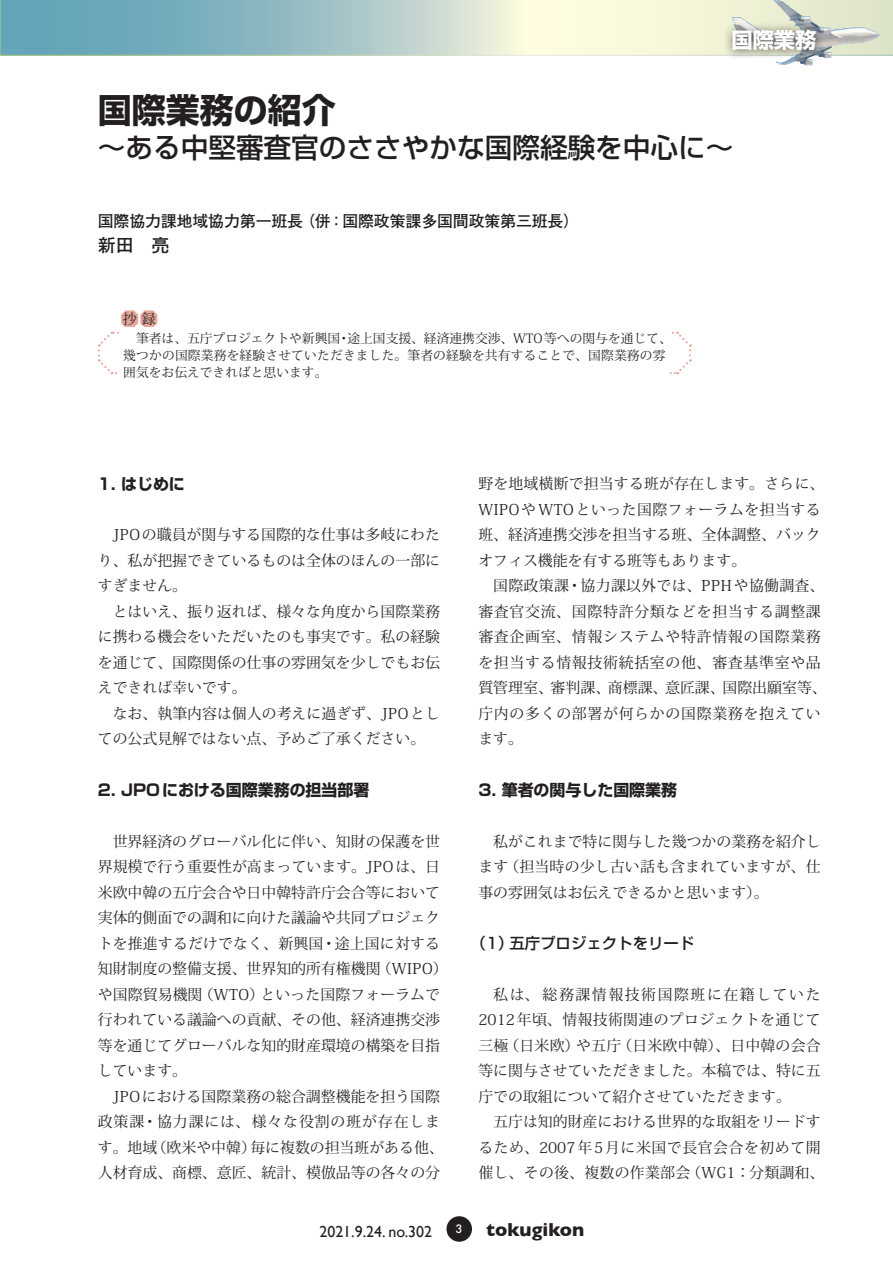
<style>
.page{position:relative;width:893px;height:1263px;background:#fff}
.page>*{position:absolute;margin:0;border:0;box-sizing:border-box;transform-origin:0 0}
.t1{font:700 34.05px "Shin Go Pro";color:#231f20}
.t2{font:500 27.6px "Shin Go Pro";color:#231f20}
.t3{font:700 21.3px "Shin Go Pro";color:#fff}
.t4{font:700 19.2px "Gill Sans";color:#231f20}
.t5{font:700 18px "Futo Go B101 Pro";color:#231f20}
.t6{font:700 15.9px "Shin Go Pro";color:#231f20}
.t7{font:700 15.9px "Futo Go B101 Pro";letter-spacing:-.01em;color:#231f20}
.t8{font:15.9px "Gill Sans";color:#231f20}
.t9{font:500 15.45px "Shin Go Pro";color:#231f20}
.t10{font:14.85px/25.5px "Koz Min Pro";color:#231f20}
.t11{font:14.85px/25.5px "Koz Min Pro";letter-spacing:.05em;color:#231f20}
.t12{font:13.8px "Koz Min Pro";color:#231f20}
.t13{font:12.75px/17px "Koz Min Pro";color:#231f20}
.s1{font-family:"Futura PT";font-weight:500;font-size:12.75px;color:#fff}
</style>
<div class="page">
<div style="left:446px;top:1216px;width:26px;height:26px;background:#231f20;border-radius:50%"></div>
<svg style="left:1px;top:0;width:892px;height:55px;background:#b6d0cb"></svg>
<img style="left:732px;top:0;width:70px;height:21px">
<div style="left:723px;top:21px;width:102px;height:39px;background:#231f20;opacity:.7"></div>
<svg style="left:97px;top:310px;width:594px;height:65px"></svg>
<div style="left:119px;top:327px;width:551px;height:56px;background:#fff"></div>
<img style="left:0;top:0;width:1px;height:56px">
<h3 class="t3" style="left:731px;top:23px;width:87px">国際業務</h3>
<h1 class="t1" style="left:98px;top:84px;width:240px">国際業務の紹介</h1>
<h2 class="t2" style="left:98px;top:125px;width:637px">～ある中堅審査官のささやかな国際経験を中心に～</h2>
<p class="t7" style="left:98px;top:208px;width:511px">国際協力課地域協力第一班長（併：国際政策課多国間政策第三班長）　　</p>
<p class="t5" style="left:98px;top:231px;width:73px">新田　亮</p>
<p class="t12" style="left:123px;top:309px;width:34px">抄録</p>
<p class="t13" style="left:123px;top:329px;width:550px">　筆者は、五庁プロジェクトや新興国・途上国支援、経済連携交渉、WTO等への関与を通じて、幾つかの国際業務を経験させていただきました。筆者の経験を共有することで、国際業務の雰囲気をお伝えできればと思います。</p>
<p class="t6" style="left:98px;top:472px;width:89px">1. はじめに</p>
<p class="t10" style="left:98px;top:522px;width:344px">　JPOの職員が関与する国際的な仕事は多岐にわたり、私が把握できているものは全体のほんの一部にすぎません。<br>　とはいえ、振り返れば、様々な角度から国際業務に携わる機会をいただいたのも事実です。私の経験を通じて、国際関係の仕事の雰囲気を少しでもお伝えできれば幸いです。<br>　なお、執筆内容は個人の考えに過ぎず、JPOとしての公式見解ではない点、予めご了承ください。</p>
<p class="t6" style="left:98px;top:778px;width:273px">2. JPOにおける国際業務の担当部署</p>
<p class="t10" style="left:98px;top:828px;width:351px">　世界経済のグローバル化に伴い、知財の保護を世界規模で行う重要性が高まっています。JPOは、日米欧中韓の五庁会合や日中韓特許庁会合等において実体的側面での調和に向けた議論や共同プロジェクトを推進するだけでなく、新興国・途上国に対する知財制度の整備支援、世界知的所有権機関（WIPO）や国際貿易機関（WTO）といった国際フォーラムで行われている議論への貢献、その他、経済連携交渉等を通じてグローバルな知的財産環境の構築を目指しています。<br>　JPOにおける国際業務の総合調整機能を担う国際政策課・協力課には、様々な役割の班が存在します。地域（欧米や中韓）毎に複数の担当班がある他、人材育成、商標、意匠、統計、模倣品等の各々の分</p>
<p class="t10" style="left:478px;top:471px;width:348px">野を地域横断で担当する班が存在します。さらに、<br>WIPOやWTOといった国際フォーラムを担当する班、経済連携交渉を担当する班、全体調整、バックオフィス機能を有する班等もあります。</p>
<p class="t11" style="left:478px;top:573px;width:350px;text-indent:15px">国際政策課・協力課以外では、PPHや協働調査、審査官交流、国際特許分類などを担当する調整課審査企画室、情報システムや特許情報の国際業務を担当する情報技術統括室の他、審査基準室や品質管理室、審判課、商標課、意匠課、国際出願室等、庁内の多くの部署が何らかの国際業務を抱えています。</p>
<p class="t6" style="left:478px;top:778px;width:200px">3. 筆者の関与した国際業務</p>
<p class="t10" style="left:478px;top:828px;width:344px;text-align:justify">　私がこれまで特に関与した幾つかの業務を紹介します（担当時の少し古い話も含まれていますが、仕事の雰囲気はお伝えできるかと思います）。</p>
<p class="t9" style="left:471px;top:930px;width:225px">（1）五庁プロジェクトをリード</p>
<p class="t10" style="left:478px;top:981px;width:348px">　私は、総務課情報技術国際班に在籍していた<br>2012年頃、情報技術関連のプロジェクトを通じて三極（日米欧）や五庁（日米欧中韓）、日中韓の会合等に関与させていただきました。本稿では、特に五庁での取組について紹介させていただきます。<br>　五庁は知的財産における世界的な取組をリードするため、2007年5月に米国で長官会合を初めて開催し、その後、複数の作業部会（WG1：分類調和、</p>
<p class="t8" style="left:319px;top:1222px;width:114px">2021.9.24. no.302</p>
<p class="t4" style="left:456px;top:1214px;width:130px"><span class="s1">3</span> tokugikon</p>
</div>
